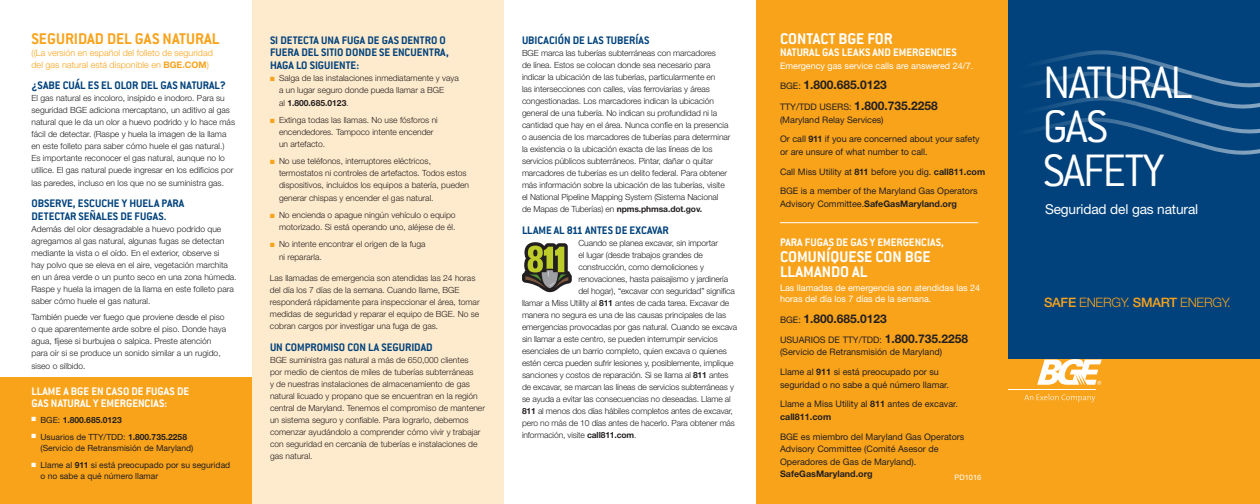
<style>
.page{position:relative;width:1260px;height:504px;background:#fff}
.page>*{position:absolute;margin:0;border:0;box-sizing:border-box;transform-origin:0 0}
.t1{font:300 50px/43.8px "Conduit ITC";letter-spacing:-.045em;color:#fff}
.t2{font:700 17px/15px "Conduit ITC";color:#fff}
.t3{font:700 17px "Conduit ITC";color:#f9a31b}
.t4{font:13.7px "Helvetica Neue LT Std";letter-spacing:-.01em;color:#fff}
.t5{font:300 13px "Helvetica Neue LT Std";letter-spacing:-.02em;color:#f9a31b}
.t6{font:700 12px/12.5px "Conduit ITC";color:#01427c}
.t7{font:700 12px/12.5px "Conduit ITC";color:#fff}
.t8{font:700 12px "Helvetica Neue LT Std";color:#231f20}
.t9{font:9px/12.5px "Helvetica Neue LT Std";color:#231f20}
.t10{font:9px/11px "Helvetica Neue LT Std";color:#fff}
.t11{font:300 9px/12px "Helvetica Neue LT Std";color:#f9a31b}
.t12{font:700 9px "Helvetica Neue LT Std";color:#231f20}
.t13{font:300 8.5px/12px "Helvetica Neue LT Std";color:#231f20}
.t14{font:8.5px/11px "Helvetica Neue LT Std";color:#231f20}
.t15{font:700 8.5px "Helvetica Neue LT Std";color:#231f20}
.t16{font:7.5px "Helvetica Neue LT Std";color:#fff}
.t17{font:6px "Zapf Dingbats Std";color:#fff}
.s1{font-weight:700}
.s2{font-weight:400}
.s3{color:#f9a31b}
.s4{font-weight:400;font-size:9px}
.s5{font-weight:700;font-size:12px}
.s6{font-weight:500}
</style>
<div class="page">
<div style="left:252px;top:0;width:252px;height:504px;background:#feeacc"></div>
<div style="left:756px;top:0;width:270px;height:504px;background:#f9a31b"></div>
<div style="left:0;top:378px;width:252px;height:126px;background:#f9a31b"></div>
<hr style="left:780px;top:222px;width:198px;height:1px;background:#fff">
<svg style="left:522px;top:242px;width:50px;height:50px"></svg>
<div style="left:1008px;top:0;width:252px;height:373px;background:#01427c"></div>
<div style="left:990px;top:360px;width:270px;height:144px;background:#f9a31b"></div>
<hr style="left:1008px;top:390px;width:87px;height:1px;background:#fff">
<svg style="left:1024px;top:394px;width:71px;height:8px"></svg>
<svg style="left:1037px;top:359px;width:65px;height:26px"></svg>
<svg style="left:1031px;top:50px;width:229px;height:105px"></svg>
<p class="t3" style="left:32px;top:29px;width:189px">SEGURIDAD DEL GAS NATURAL</p>
<p class="t11" style="left:32px;top:47px;width:183px">((La versión en español del folleto de seguridad del gas natural está disponible en <span class="s1">BGE.COM</span>)</p>
<p class="t6" style="left:32px;top:79px;width:196px">¿SABE CUÁL ES EL OLOR DEL GAS NATURAL?</p>
<p class="t13" style="left:32px;top:92px;width:205px">El gas natural es incoloro, insípido e inodoro. Para su seguridad BGE adiciona mercaptano, un aditivo al gas natural que le da un olor a huevo podrido y lo hace más fácil de detectar. (Raspe y huela la imagen de la llama en este folleto para saber cómo huele el gas natural.)<br>Es importante reconocer el gas natural, aunque no lo utilice. El gas natural puede ingresar en los edificios por las paredes, incluso en los que no se suministra gas.</p>
<p class="t6" style="left:32px;top:197px;width:154px">OBSERVE, ESCUCHE Y HUELA PARA<br>DETECTAR SEÑALES DE FUGAS.</p>
<p class="t13" style="left:32px;top:223px;width:207px">Además del olor desagradable a huevo podrido que agregamos al gas natural, algunas fugas se detectan mediante la vista o el oído. En el exterior, observe si<br>hay polvo que se eleva en el aire, vegetación marchita en un área verde o un punto seco en una zona húmeda.<br>Raspe y huela la imagen de la llama en este folleto para saber cómo huele el gas natural.</p>
<p class="t13" style="left:32px;top:311px;width:195px">También puede ver fuego que proviene desde el piso</p>
<p class="t13" style="left:32px;top:323px;width:196px">o que aparentemente arde sobre el piso. Donde haya agua, fíjese si burbujea o salpica. Preste atención para oír si se produce un sonido similar a un rugido, siseo o silbido.</p>
<p class="t7" style="left:32px;top:385px;width:159px">LLAME A BGE EN CASO DE FUGAS DE<br>GAS NATURAL Y EMERGENCIAS:</p>
<p class="t17" style="left:32px;top:416px;width:6px">■</p>
<p class="t15" style="left:40px;top:415px;width:83px"><span class="s2">BGE:</span> 1.800.685.0123</p>
<p class="t14" style="left:40px;top:431px;width:155px;text-indent:-9px"><sup>■</sup> Usuarios de TTY/TDD: <span class="s1">1.800.735.2258 </span>(Servicio de Retransmisión de Maryland)</p>
<p class="t17" style="left:32px;top:462px;width:6px">■</p>
<p class="t14" style="left:40px;top:459px;width:191px">Llame al <span class="s1">911</span> si está preocupado por su seguridad</p>
<p class="t14" style="left:40px;top:470px;width:119px">o no sabe a qué número llamar</p>
<p class="t6" style="left:270px;top:34px;width:180px">SI DETECTA UNA FUGA DE GAS DENTRO O<br>FUERA DEL SITIO DONDE SE ENCUENTRA,<br>HAGA LO SIGUIENTE:</p>
<p class="t13" style="left:279px;top:72px;width:181px;line-height:12.3px;text-indent:-9px"><span class="s3">■</span> Salga de las instalaciones inmediatamente y vaya a un lugar seguro donde pueda llamar a BGE<br>al <span class="s1">1.800.685.0123</span>.</p>
<p class="t13" style="left:279px;top:114px;width:160px;line-height:12.3px;text-indent:-9px"><span class="s3">■</span> Extinga todas las llamas. No use fósforos ni encendedores. Tampoco intente encender un artefacto.</p>
<p class="t13" style="left:279px;top:155px;width:192px;text-indent:-9px"><span class="s3">■</span> No use teléfonos, interruptores eléctricos, termostatos ni controles de artefactos. Todos estos dispositivos, incluidos los equipos a batería, pueden generar chispas y encender el gas natural.</p>
<p class="t13" style="left:270px;top:208px;width:187px;line-height:12.5px;text-align:right"><span class="s3">■</span> No encienda o apague ningún vehículo o equipo motorizado. Si está operando uno, aléjese de él.</p>
<p class="t13" style="left:279px;top:238px;width:148px;line-height:12.5px;text-indent:-9px"><span class="s3">■</span> No intente encontrar el origen de la fuga ni repararla.</p>
<p class="t13" style="left:270px;top:272px;width:211px">Las llamadas de emergencia son atendidas las 24 horas del día los 7 días de la semana. Cuando llame, BGE responderá rápidamente para inspeccionar el área, tomar medidas de seguridad y reparar el equipo de BGE. No se cobran cargos por investigar una fuga de gas.</p>
<p class="t6" style="left:270px;top:341px;width:164px">UN COMPROMISO CON LA SEGURIDAD</p>
<p class="t13" style="left:270px;top:354px;width:217px">BGE suministra gas natural a más de 650,000 clientes<br>por medio de cientos de miles de tuberías subterráneas<br>y de nuestras instalaciones de almacenamiento de gas natural licuado y propano que se encuentran en la región central de Maryland. Tenemos el compromiso de mantener un sistema seguro y confiable. Para lograrlo, debemos comenzar ayudándolo a comprender cómo vivir y trabajar con seguridad en cercanía de tuberías e instalaciones de gas natural.</p>
<p class="t6" style="left:522px;top:34px;width:129px">UBICACIÓN DE LAS TUBERÍAS</p>
<p class="t13" style="left:522px;top:47px;width:208px">BGE marca las tuberías subterráneas con marcadores<br>de línea. Estos se colocan donde sea necesario para indicar la ubicación de las tuberías, particularmente en<br>las intersecciones con calles, vías ferroviarias y áreas congestionadas. Los marcadores indican la ubicación general de una tubería. No indican su profundidad ni la cantidad que hay en el área. Nunca confíe en la presencia</p>
<p class="t13" style="left:522px;top:131px;width:210px">o ausencia de los marcadores de tuberías para determinar la existencia o la ubicación exacta de las líneas de los servicios públicos subterráneos. Pintar, dañar o quitar marcadores de tuberías es un delito federal. Para obtener más información sobre la ubicación de las tuberías, visite el National Pipeline Mapping System (Sistema Nacional<br>de Mapas de Tuberías) en <span class="s1">npms.phmsa.dot.gov.</span></p>
<p class="t6" style="left:522px;top:224px;width:148px">LLAME AL 811 ANTES DE EXCAVAR</p>
<p class="t13" style="left:578px;top:237px;width:158px">Cuando se planea excavar, sin importar<br>el lugar (desde trabajos grandes de construcción, como demoliciones y renovaciones, hasta paisajismo y jardinería del hogar), “excavar con seguridad” significa</p>
<p class="t13" style="left:522px;top:297px;width:217px">llamar a Miss Utility al <span class="s1">811</span> antes de cada tarea. Excavar de manera no segura es una de las causas principales de las emergencias provocadas por gas natural. Cuando se excava sin llamar a este centro, se pueden interrumpir servicios esenciales de un barrio completo, quien excava o quienes estén cerca pueden sufrir lesiones y, posiblemente, implique sanciones y costos de reparación. Si se llama al <span class="s1">811</span> antes de excavar, se marcan las líneas de servicios subterráneas y se ayuda a evitar las consecuencias no deseadas. Llame al <span class="s1">811</span> al menos dos días hábiles completos antes de excavar, pero no más de 10 días antes de hacerlo. Para obtener más información, visite <span class="s1">call811.com</span>.</p>
<p class="t2" style="left:780px;top:31px;width:114px">CONTACT BGE FOR</p>
<p class="t7" style="left:780px;top:46px;width:178px">NATURAL GAS LEAKS AND EMERGENCIES</p>
<p class="t10" style="left:780px;top:60px;width:195px">Emergency gas service calls are answered 24/7.</p>
<p class="t8" style="left:780px;top:77px;width:108px"><span class="s4">BGE:</span> 1.800.685.0123</p>
<p class="t8" style="left:780px;top:98px;width:159px"><span class="s4">TTY/TDD USERS:</span> 1.800.735.2258</p>
<p class="t9" style="left:780px;top:113px;width:105px">(Maryland Relay Services)</p>
<p class="t9" style="left:780px;top:133px;width:201px">Or call <span class="s1">911</span> if you are concerned about your safety or are unsure of what number to call.</p>
<p class="t9" style="left:780px;top:165px;width:207px">Call Miss Utility at <span class="s1">811</span> before you dig. <span class="s1">call811.com</span></p>
<p class="t9" style="left:780px;top:185px;width:199px">BGE is a member of the Maryland Gas Operators<br>Advisory Committee.<span class="s1">SafeGasMaryland.org</span></p>
<p class="t7" style="left:780px;top:236px;width:165px">PARA FUGAS DE GAS Y EMERGENCIAS,</p>
<p class="t2" style="left:780px;top:249px;width:152px">COMUNÍQUESE CON BGE<br>LLAMANDO AL</p>
<p class="t10" style="left:780px;top:282px;width:202px">Las llamadas de emergencia son atendidas las 24 horas del día los 7 días de la semana.</p>
<p class="t8" style="left:780px;top:312px;width:108px"><span class="s4">BGE:</span> 1.800.685.0123</p>
<p class="t9" style="left:780px;top:333px;width:190px">USUARIOS DE TTY/TDD: <span class="s5">1.800.735.2258 </span>(Servicio de Retransmisión de Maryland)</p>
<p class="t9" style="left:780px;top:366px;width:170px">Llame al <span class="s1">911</span> si está preocupado por su seguridad o no sabe a qué número llamar.</p>
<p class="t9" style="left:780px;top:398px;width:179px">Llame a Miss Utility al <span class="s1">811</span> antes de excavar. <span class="s1">call811.com</span></p>
<p class="t9" style="left:780px;top:430px;width:186px">BGE es miembro del Maryland Gas Operators<br>Advisory Committee (Comité Asesor de<br>Operadores de Gas de Maryland).</p>
<p class="t12" style="left:780px;top:468px;width:94px">SafeGasMaryland.org</p>
<p class="t16" style="left:955px;top:473px;width:28px">PD1016</p>
<p class="t1" style="left:1043px;top:61px;width:152px">NATURAL<br>GAS<br>SAFETY</p>
<p class="t4" style="left:1045px;top:201px;width:155px">Seguridad del gas natural</p>
<p class="t5" style="left:1044px;top:294px;width:188px"><span class="s6">SAFE</span> ENERGY. <span class="s6">SMART</span> ENERGY.</p>
</div>
